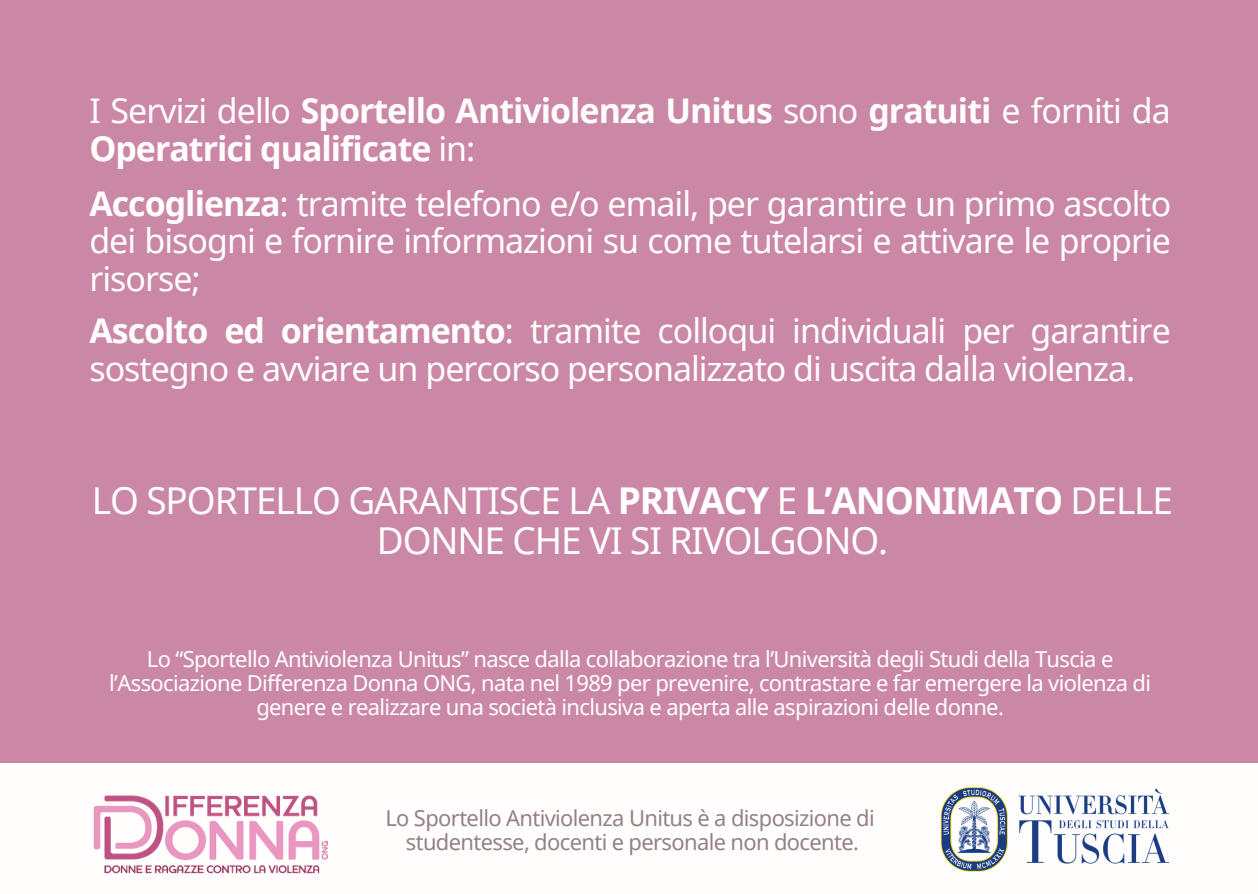
<style>
.page{position:relative;width:1258px;height:894px;background:#fff}
.page>*{position:absolute;margin:0;border:0;box-sizing:border-box;transform-origin:0 0}
.t1{font:36.9px/40.5px "Noto Sans";letter-spacing:-.03em;color:#fff;text-align:center}
.t2{font:33.9px/37.8px "Noto Sans";letter-spacing:-.03em;color:#fffefd;text-align:justify}
.t3{font:700 33.9px/37.8px "Noto Sans";letter-spacing:-.03em;color:#fffefd}
.t4{font:21.9px/23.7px "Noto Sans";letter-spacing:-.03em;color:#fff;text-align:center}
.t5{font:21.9px "Noto Sans";letter-spacing:-.03em;color:#948086}
.s1{font-weight:400}
.s2{font-weight:700}
</style>
<div class="page">
<div style="left:0;top:0;width:1258px;height:893px;background:#cb88a6"></div>
<div style="left:0;top:763px;width:1258px;height:130px;background:#fffefd"></div>
<img style="left:93px;top:795px;width:235px;height:79px">
<img style="left:940px;top:787px;width:230px;height:85px">
<p class="t3" style="left:89px;top:91px;width:1083px"><span class="s1">I Servizi dello</span> Sportello Antiviolenza Unitus <span class="s1">sono</span> gratuiti <span class="s1">e forniti da<br></span>Operatrici qualificate <span class="s1">in:</span></p>
<p class="t2" style="left:89px;top:184px;width:1083px"><span class="s2">Accoglienza</span>: tramite telefono e/o email, per garantire un primo ascolto dei bisogni e fornire informazioni su come tutelarsi e attivare le proprie risorse;</p>
<p class="t2" style="left:89px;top:311px;width:1083px"><span class="s2">Ascolto ed orientamento</span>: tramite colloqui individuali per garantire sostegno e avviare un percorso personalizzato di uscita dalla violenza.</p>
<p class="t1" style="left:92px;top:479px;width:1083px">LO SPORTELLO GARANTISCE LA <span class="s2">PRIVACY</span> E <span class="s2">L’ANONIMATO</span> DELLE<br>DONNE CHE VI SI RIVOLGONO.</p>
<p class="t4" style="left:109px;top:646px;width:1043px">Lo “Sportello Antiviolenza Unitus” nasce dalla collaborazione tra l’Università degli Studi della Tuscia e l’Associazione Differenza Donna ONG, nata nel 1989 per prevenire, contrastare e far emergere la violenza di genere e realizzare una società inclusiva e aperta alle aspirazioni delle donne.</p>
<p class="t5" style="left:385px;top:802px;width:491px">Lo Sportello Antiviolenza Unitus è a disposizione di</p>
<p class="t5" style="left:406px;top:826px;width:455px">studentesse, docenti e personale non docente.</p>
</div>
